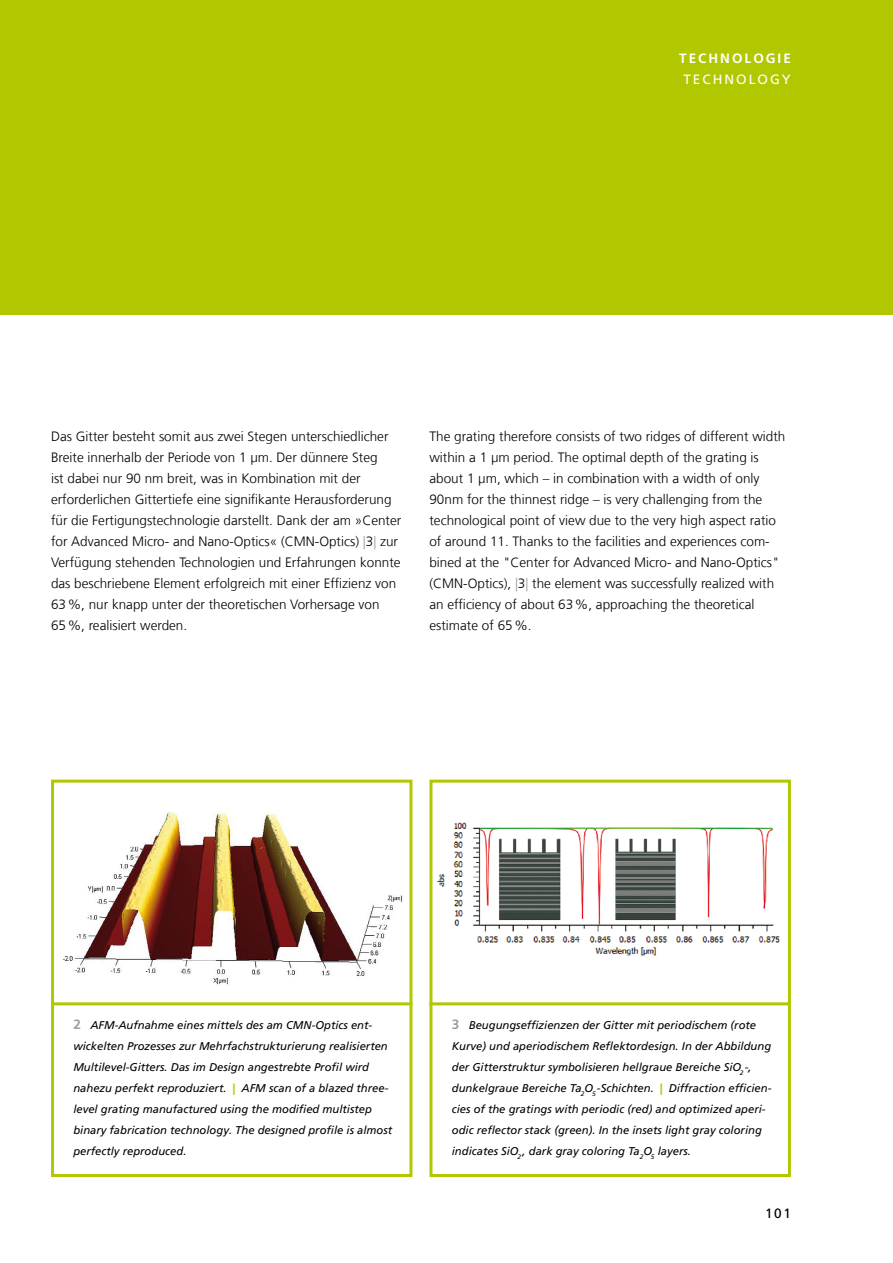
<style>
.page{position:relative;width:893px;height:1263px;background:#fff}
.page>*{position:absolute;margin:0;border:0;box-sizing:border-box;transform-origin:0 0}
.t1{font:300 13.5px/21px "Frutiger LT Com";color:#000}
.t2{font:700 13.5px "Frutiger LT Com";letter-spacing:.15em;color:#fff}
.t3{font:13.5px "Frutiger LT Com";color:#fff}
.t4{font:13.5px "Frutiger LT Com";color:#000}
.t5{font:italic 11.25px/21px "Frutiger LT Com";color:#000}
.s1{color:#9c9e9f}
.s2{font-weight:700;font-style:normal;font-size:13.5px;color:#9c9e9f}
.s3{font-weight:900;font-style:normal;color:#b1c800}
</style>
<div class="page">
<div style="left:0;top:0;width:893px;height:315px;background:#b1c800"></div>
<img style="left:63px;top:812px;width:340px;height:173px">
<img style="left:438px;top:822px;width:342px;height:134px">
<div style="left:429px;top:780px;width:362px;height:397px;border:3px solid #b1c800"></div>
<div style="left:51px;top:780px;width:361px;height:397px;border:3px solid #b1c800"></div>
<hr style="left:51px;top:1002px;width:361px;height:3px;background:#b1c800">
<hr style="left:429px;top:1002px;width:362px;height:3px;background:#b1c800">
<p class="t2" style="left:679px;top:50px;width:113px">TEC HNOLOGIE</p>
<p class="t3" style="left:683px;top:71px;width:22px">TECHNOLOG</p>
<p class="t3" style="left:782px;top:71px;width:11px">Y</p>
<p class="t1" style="left:51px;top:426px;width:352px">Das Gitter besteht somit aus zwei Stegen unterschiedlicher Breite innerhalb der Periode von 1 µm. Der dünnere Steg<br>ist dabei nur 90 nm breit, was in Kombination mit der erforderlichen Gittertiefe eine signifikante Herausforderung für die Fertigungstechnologie darstellt. Dank der am »Center for Advanced Micro- and Nano-Optics« (CMN-Optics) <span class="s1">|</span>3<span class="s1">|</span> zur Verfügung stehenden Technologien und Erfahrungen konnte das beschriebene Element erfolgreich mit einer Effizienz von 63%, nur knapp unter der theoretischen Vorhersage von 65%, realisiert werden.</p>
<p class="t1" style="left:429px;top:426px;width:357px">The grating therefore consists of two ridges of different width within a 1 µm period. The optimal depth of the grating is about 1 µm, which – in combination with a width of only 90nm for the thinnest ridge – is very challenging from the technological point of view due to the very high aspect ratio of around 11. Thanks to the facilities and experiences com&shy;bined at the "Center for Advanced Micro- and Nano-Optics" (CMN-Optics), <span class="s1">|</span>3<span class="s1">|</span> the element was successfully realized with an efficiency of about 63%, approaching the theoretical estimate of 65%.</p>
<p class="t5" style="left:73px;top:1015px;width:320px"><span class="s2">2</span> AFM-Aufnahme eines mittels des am CMN-Optics ent&shy;wickelten Prozesses zur Mehrfachstrukturierung realisierten Multilevel-Gitters. Das im Design angestrebte Profil wird nahezu perfekt reproduziert. <span class="s3">|</span> AFM scan of a blazed three&shy;level grating manufactured using the modified multistep binary fabrication technology. The designed profile is almost perfectly reproduced.</p>
<p class="t5" style="left:452px;top:1015px;width:321px"><span class="s2">3</span> Beugungseffizienzen der Gitter mit periodischem (rote Kurve) und aperiodischem Reflektordesign. In der Abbildung der Gitterstruktur symbolisieren hellgraue Bereiche SiO<sub>2</sub> -, dunkelgraue Bereiche Ta<sub>2</sub>O<sub>5</sub> -Schichten. <span class="s3">|</span> Diffraction efficien&shy;cies of the gratings with periodic (red) and optimized aperi&shy;odic reflector stack (green). In the insets light gray coloring indicates SiO<sub>2</sub> , dark gray coloring Ta<sub>2</sub>O<sub>5</sub> layers.</p>
<p class="t4" style="left:765px;top:1205px;width:27px">101</p>
</div>
